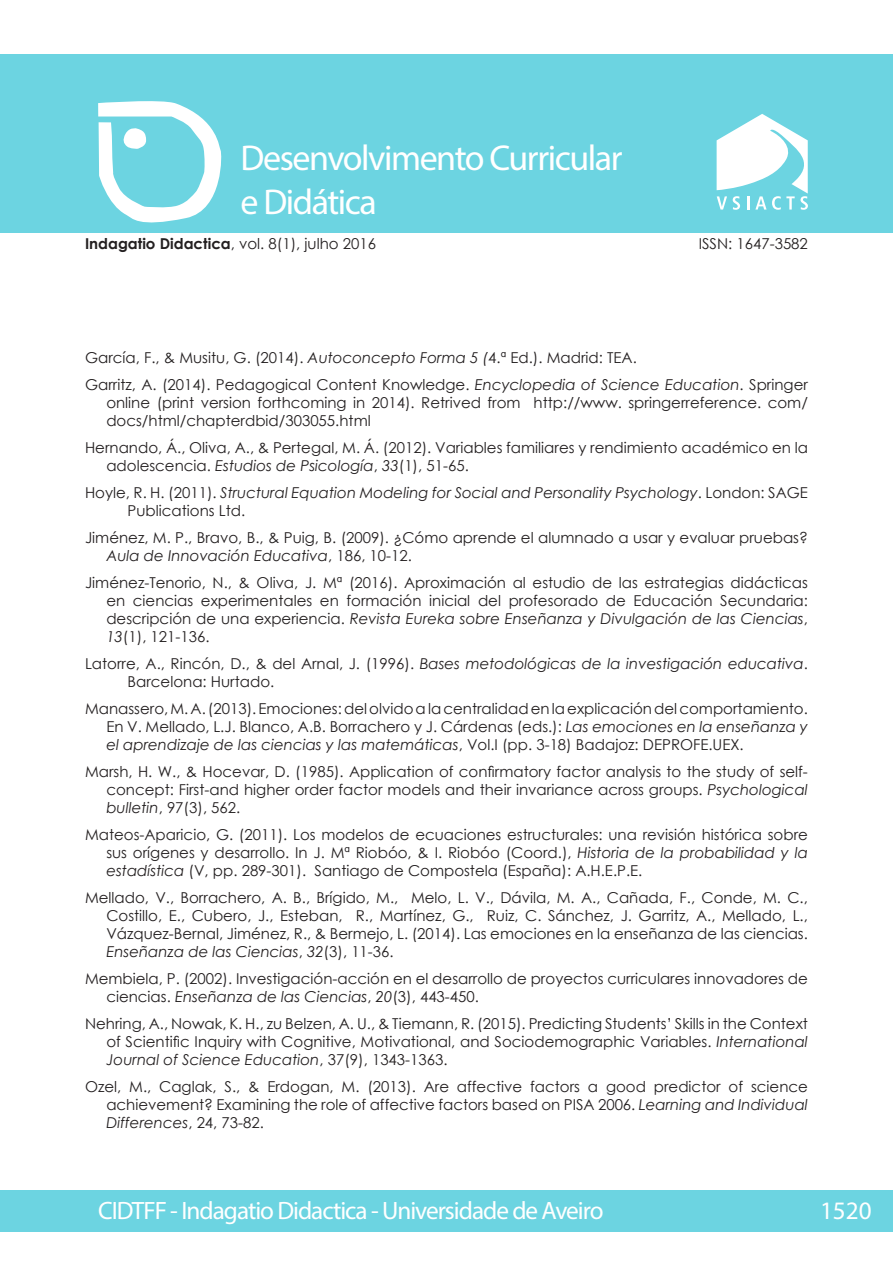
<style>
.page{position:relative;width:893px;height:1263px;background:#fff}
.page>*{position:absolute;margin:0;border:0;box-sizing:border-box;transform-origin:0 0}
.t1{font:36px/43.2px "Myriad Pro";letter-spacing:-.04em;color:#fff}
.t2{font:25.2px "Myriad Pro";letter-spacing:-.04em;color:#fff}
.t3{font:15px/18px "Century Gothic";color:#231f20;text-align:justify}
.t4{font:italic 15px/18px "Century Gothic";color:#231f20}
.s1{font-weight:700}
.s2{font-style:italic}
.s3{font-style:normal}
</style>
<div class="page">
<div style="left:0;top:1190px;width:892px;height:41px;background:#6cd4e1"></div>
<div style="left:0;top:54px;width:893px;height:179px;background:#6cd4e1"></div>
<hr style="left:892px;top:1190px;width:1px;height:41px;background:#6cd4e1">
<svg style="left:98px;top:101px;width:124px;height:122px"></svg>
<svg style="left:717px;top:114px;width:91px;height:96px"></svg>
<h1 class="t1" style="left:241px;top:136px;width:384px">Desenvolvimento Curricular e Didática</h1>
<p class="t3" style="left:85px;top:234px;width:293px"><span class="s1">Indagatio Didactica</span>, vol. 8(1), julho 2016</p>
<p class="t3" style="left:699px;top:234px;width:111px">ISSN: 1647-3582</p>
<p class="t3" style="left:85px;top:344px;width:724px;line-height:27px">García, F., &amp; Musitu, G. (2014). <span class="s2">Autoconcepto Forma 5 (</span>4.ª Ed.). Madrid: TEA.<br>Garritz, A. (2014). Pedagogical Content Knowledge. <span class="s2">Encyclopedia of Science Education</span>. Springer</p>
<p class="t3" style="left:106px;top:393px;width:703px">online (print version forthcoming in 2014). Retrived from http://www. springerreference. com/ docs/html/chapterdbid/303055.html</p>
<p class="t3" style="left:106px;top:438px;width:703px;text-indent:-21px">Hernando, Á., Oliva, A., &amp; Pertegal, M. Á. (2012). Variables familiares y rendimiento académico en la adolescencia. <span class="s2">Estudios de Psicología</span>, <span class="s2">33</span>(1), 51-65.</p>
<p class="t4" style="left:128px;top:483px;width:682px;text-indent:-43px"><span class="s3">Hoyle, R. H. (2011).</span> Structural Equation Modeling for Social and Personality Psychology<span class="s3">. London: SAGE<br>Publications Ltd.</span></p>
<p class="t3" style="left:106px;top:528px;width:703px;text-indent:-21px">Jiménez, M. P., Bravo, B., &amp; Puig, B. (2009). ¿Cómo aprende el alumnado a usar y evaluar pruebas?<br><span class="s2">Aula de Innovación Educativa</span>, 186, 10-12.</p>
<p class="t3" style="left:106px;top:573px;width:703px;text-indent:-21px">Jiménez-Tenorio, N., &amp; Oliva, J. Mª (2016). Aproximación al estudio de las estrategias didácticas en ciencias experimentales en formación inicial del profesorado de Educación Secundaria: descripción de una experiencia. <span class="s2">Revista Eureka sobre Enseñanza y Divulgación de las Ciencias</span>, <span class="s2">13</span>(1), 121-136.</p>
<p class="t3" style="left:128px;top:654px;width:682px;text-indent:-43px">Latorre, A., Rincón, D., &amp; del Arnal, J. (1996). <span class="s2">Bases metodológicas de la investigación educativa</span>.<br>Barcelona: Hurtado.</p>
<p class="t3" style="left:106px;top:699px;width:703px;text-indent:-21px">Manassero, M. A. (2013). Emociones: del olvido a la centralidad en la explicación del comportamiento.<br>En V. Mellado, L.J. Blanco, A.B. Borrachero y J. Cárdenas (eds.): <span class="s2">Las emociones en la enseñanza y el aprendizaje de las ciencias y las matemáticas</span>, Vol.I (pp. 3-18) Badajoz: DEPROFE.UEX.</p>
<p class="t3" style="left:106px;top:762px;width:703px;text-indent:-21px">Marsh, H. W., &amp; Hocevar, D. (1985). Application of confirmatory factor analysis to the study of self&shy;concept: First-and higher order factor models and their invariance across groups. <span class="s2">Psychological bulletin</span>, 97(3), 562.</p>
<p class="t3" style="left:106px;top:825px;width:703px;text-indent:-21px">Mateos-Aparicio, G. (2011). Los modelos de ecuaciones estructurales: una revisión histórica sobre sus orígenes y desarrollo. In J. Mª Riobóo, &amp; I. Riobóo (Coord.), <span class="s2">Historia de la probabilidad y la estadística</span> (V, pp. 289-301). Santiago de Compostela (España): A.H.E.P.E.</p>
<p class="t3" style="left:106px;top:888px;width:703px;text-indent:-21px">Mellado, V., Borrachero, A. B., Brígido, M., Melo, L. V., Dávila, M. A., Cañada, F., Conde, M. C., Costillo, E., Cubero, J., Esteban, R., Martínez, G., Ruiz, C. Sánchez, J. Garritz, A., Mellado, L., Vázquez-Bernal, Jiménez, R., &amp; Bermejo, L. (2014). Las emociones en la enseñanza de las ciencias.<br><span class="s2">Enseñanza de las Ciencias</span>, <span class="s2">32</span>(3), 11-36.</p>
<p class="t3" style="left:106px;top:969px;width:703px;text-indent:-21px">Membiela, P. (2002). Investigación-acción en el desarrollo de proyectos curriculares innovadores de ciencias. <span class="s2">Enseñanza de las Ciencias</span>, <span class="s2">20</span>(3), 443-450.</p>
<p class="t3" style="left:106px;top:1014px;width:703px;text-indent:-21px">Nehring, A., Nowak, K. H., zu Belzen, A. U., &amp; Tiemann, R. (2015). Predicting Students’ Skills in the Context of Scientific Inquiry with Cognitive, Motivational, and Sociodemographic Variables. <span class="s2">International Journal of Science Education</span>, 37(9), 1343-1363.</p>
<p class="t3" style="left:106px;top:1077px;width:703px;text-indent:-21px">Ozel, M., Caglak, S., &amp; Erdogan, M. (2013). Are affective factors a good predictor of science achievement? Examining the role of affective factors based on PISA 2006. <span class="s2">Learning and Individual Differences</span>, 24, 73-82.</p>
<h2 class="t2" style="left:98px;top:1194px;width:507px">CIDTFF - Indagatio Didactica - Universidade de Aveiro</h2>
<h2 class="t2" style="left:820px;top:1194px;width:53px">1520</h2>
</div>
